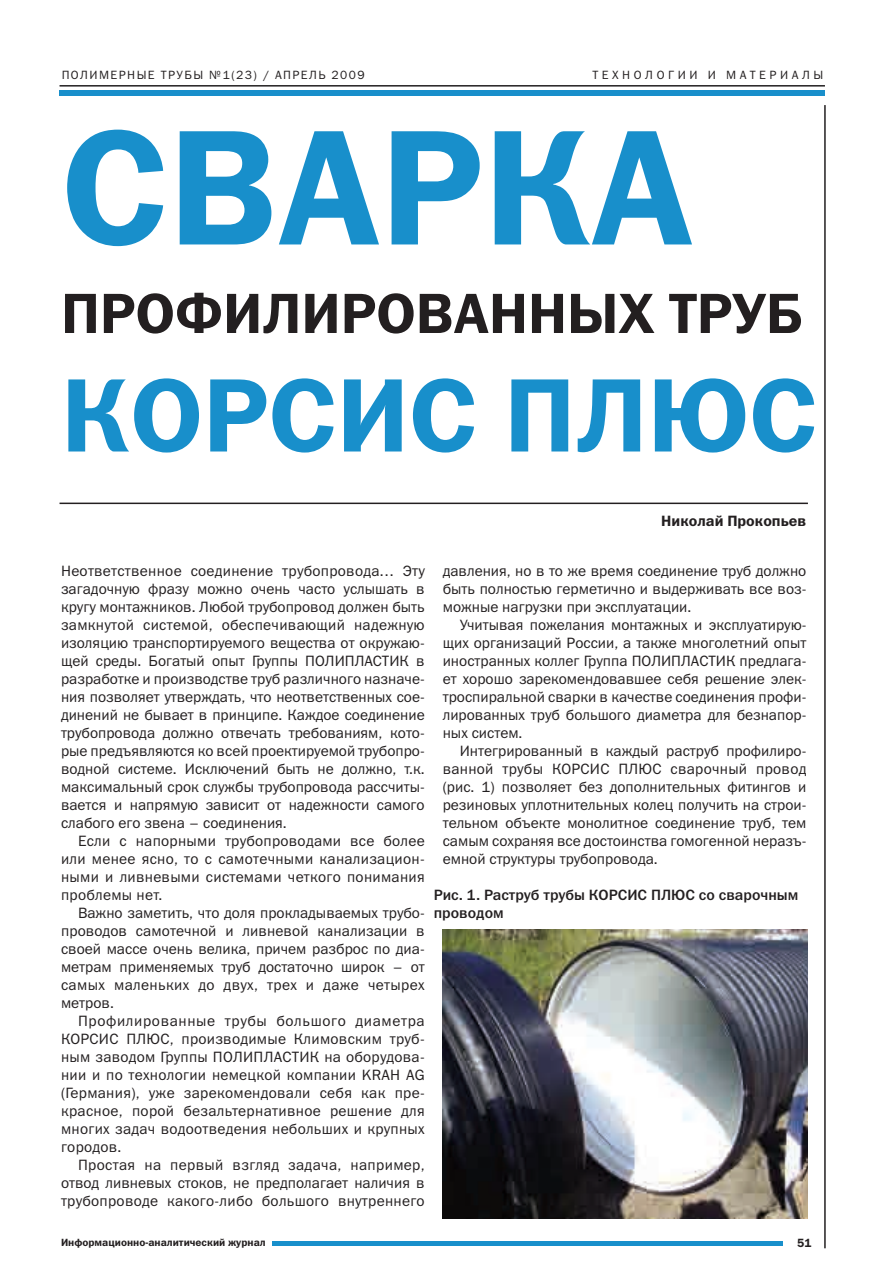
<style>
.page{position:relative;width:893px;height:1263px;background:#fff}
.page>*{position:absolute;margin:0;border:0;box-sizing:border-box;transform-origin:0 0}
.t1{font:165px "Franklin Gothic Demi C";color:#188fcb}
.t2{font:105px "Franklin Gothic Demi C";color:#188fcb}
.t3{font:57px "Franklin Gothic Demi C";color:#231f20}
.t4{font:15px/18px "Franklin Gothic Book C";color:#231f20;text-align:justify}
.t5{font:15px/18px "Franklin Gothic Medium C";color:#231f20}
.t6{font:15px "Franklin Gothic Demi C";color:#231f20}
.t7{font:12px "Franklin Gothic Book C";letter-spacing:.12em;color:#231f20}
.t8{font:12px "Franklin Gothic Book C";letter-spacing:.3em;color:#231f20}
.t9{font:12px "Franklin Gothic Demi C";color:#231f20}
.t10{font:10.5px "Franklin Gothic Demi C";color:#231f20}
</style>
<div class="page">
<hr style="left:824px;top:105px;width:2px;height:1143px;background:#231f20">
<hr style="left:60px;top:85px;width:765px;height:2px;background:#231f20">
<div style="left:60px;top:90px;width:765px;height:5px;background:#188fcb"></div>
<hr style="left:273px;top:1241px;width:510px;height:4px;background:#188fcb">
<hr style="left:60px;top:503px;width:748px;height:1px;background:#231f20">
<img style="left:442px;top:929px;width:366px;height:289px">
<p class="t7" style="left:62px;top:68px;width:304px">ПОЛИМЕРНЫЕ ТРУБЫ №1(23) / АПРЕЛЬ 2009</p>
<p class="t8" style="left:592px;top:68px;width:233px">ТЕХНОЛОГИИ И МАТЕРИАЛЫ</p>
<h1 class="t1" style="left:61px;top:91px;width:633px">СВАРКА</h1>
<h3 class="t3" style="left:61px;top:280px;width:744px">ПРОФИЛИРОВАННЫХ ТРУБ</h3>
<h2 class="t2" style="left:61px;top:354px;width:758px">КОРСИС ПЛЮС</h2>
<p class="t6" style="left:661px;top:512px;width:147px">Николай Прокопьев</p>
<p class="t4" style="left:61px;top:562px;width:365px">Неответственное соединение трубопровода… Эту загадочную фразу можно очень часто услышать в кругу монтажников. Любой трубопровод должен быть замкнутой системой, обеспечивающий надежную изоляцию транспортируемого вещества от окружаю&shy;щей среды. Богатый опыт Группы ПОЛИПЛАСТИК в разработке и производстве труб различного назначе&shy;ния позволяет утверждать, что неответственных сое&shy;динений не бывает в принципе. Каждое соединение трубопровода должно отвечать требованиям, кото&shy;рые предъявляются ко всей проектируемой трубопро&shy;водной системе. Исключений быть не должно, т.к. максимальный срок службы трубопровода рассчиты&shy;вается и напрямую зависит от надежности самого слабого его звена – соединения.</p>
<p class="t4" style="left:61px;top:832px;width:365px;text-indent:17px">Если с напорными трубопроводами все более или менее ясно, то с самотечными канализацион&shy;ными и ливневыми системами четкого понимания проблемы нет.</p>
<p class="t4" style="left:61px;top:904px;width:365px;text-indent:17px">Важно заметить, что доля прокладываемых трубо&shy;проводов самотечной и ливневой канализации в своей массе очень велика, причем разброс по диа&shy;метрам применяемых труб достаточно широк – от самых маленьких до двух, трех и даже четырех метров.</p>
<p class="t4" style="left:61px;top:1012px;width:365px;text-indent:17px">Профилированные трубы большого диаметра КОРСИС ПЛЮС, производимые Климовским труб&shy;ным заводом Группы ПОЛИПЛАСТИК на оборудова&shy;нии и по технологии немецкой компании KRAH AG (Германия), уже зарекомендовали себя как пре&shy;красное, порой безальтернативное решение для многих задач водоотведения небольших и крупных городов.</p>
<p class="t4" style="left:61px;top:1156px;width:365px;text-indent:17px">Простая на первый взгляд задача, например, отвод ливневых стоков, не предполагает наличия в трубопроводе какого-либо большого внутреннего</p>
<p class="t4" style="left:443px;top:562px;width:365px">давления, но в то же время соединение труб должно быть полностью герметично и выдерживать все воз&shy;можные нагрузки при эксплуатации.</p>
<p class="t4" style="left:443px;top:616px;width:365px;text-indent:17px">Учитывая пожелания монтажных и эксплуатирую&shy;щих организаций России, а также многолетний опыт иностранных коллег Группа ПОЛИПЛАСТИК предлага&shy;ет хорошо зарекомендовавшее себя решение элек&shy;троспиральной сварки в качестве соединения профи&shy;лированных труб большого диаметра для безнапор&shy;ных систем.</p>
<p class="t4" style="left:443px;top:742px;width:365px;text-indent:17px">Интегрированный в каждый раструб профилиро&shy;ванной трубы КОРСИС ПЛЮС сварочный провод (рис. 1) позволяет без дополнительных фитингов и резиновых уплотнительных колец получить на строи&shy;тельном объекте монолитное соединение труб, тем самым сохраняя все достоинства гомогенной неразъ&shy;емной структуры трубопровода.</p>
<p class="t5" style="left:434px;top:886px;width:366px">Рис. 1. Раструб трубы КОРСИС ПЛЮС со сварочным проводом</p>
<p class="t10" style="left:61px;top:1236px;width:206px">Информационно-аналитический журнал</p>
<p class="t9" style="left:797px;top:1236px;width:16px">51</p>
</div>
